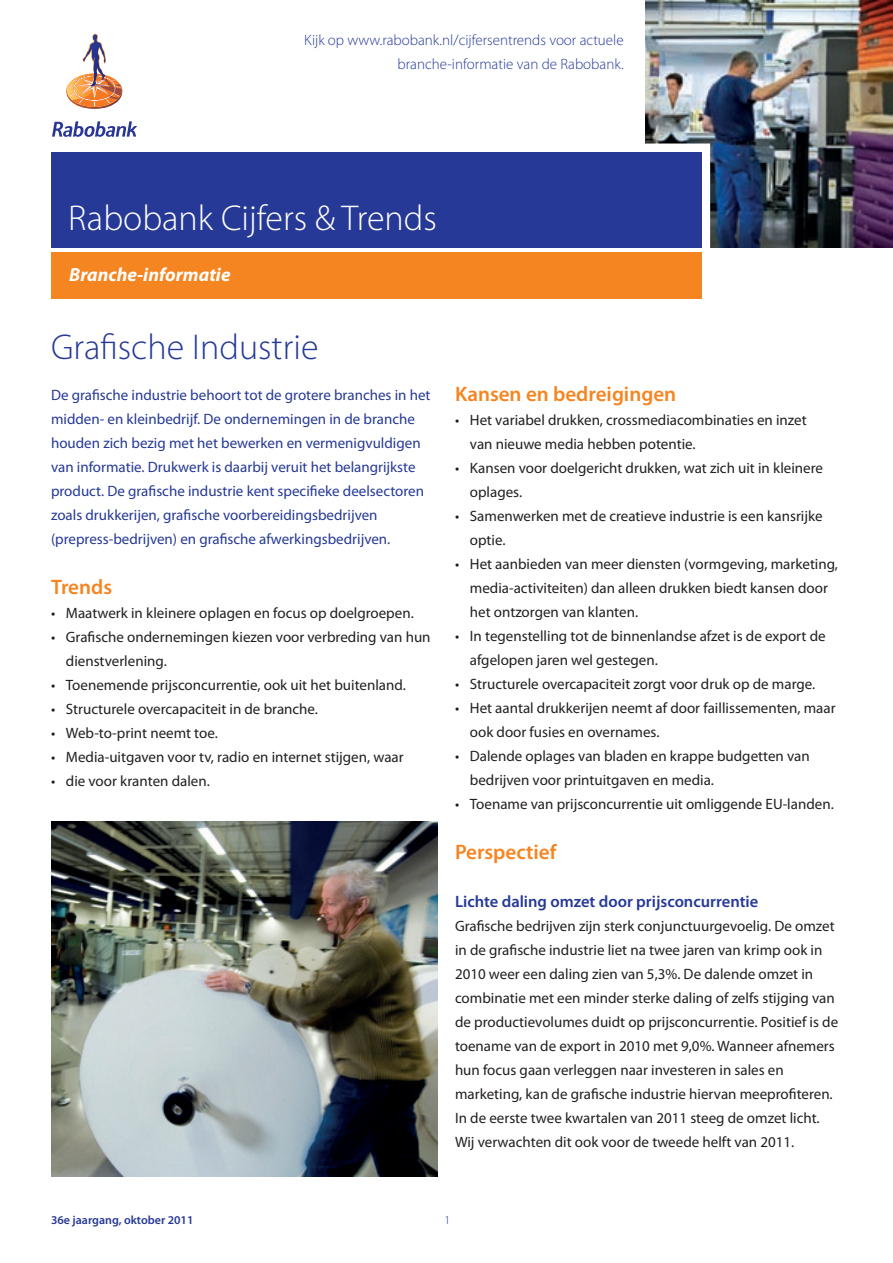
<style>
.page{position:relative;width:893px;height:1263px;background:#fff}
.page>*{position:absolute;margin:0;border:0;box-sizing:border-box;transform-origin:0 0}
.t1{font:300 36px "Myriad Pro";color:#fff}
.t2{font:300 36px "Myriad Pro";color:#263996}
.t3{font:600 21px "Myriad Pro";color:#f58520}
.t4{font:italic 700 19.05px "Myriad Pro";color:#fff}
.t5{font:600 16.5px "Myriad Pro";color:#263996}
.t6{font:15px/24px "Myriad Pro";color:#231f20}
.t7{font:15px/24px "Myriad Pro";color:#263996}
.t8{font:300 15px/24px "Myriad Pro";color:#263996;text-align:right}
.t9{font:600 12px "Myriad Pro";color:#263996}
.t10{font:300 12px "Myriad Pro";color:#263996}
</style>
<div class="page">
<img style="left:646px;top:0;width:247px;height:247px">
<svg style="left:52px;top:121px;width:85px;height:16px"></svg>
<svg style="left:66px;top:34px;width:57px;height:75px"></svg>
<svg style="left:51px;top:139px;width:663px;height:109px"></svg>
<div style="left:51px;top:152px;width:651px;height:95px;background:#263996"></div>
<div style="left:51px;top:252px;width:651px;height:47px;background:#f58520"></div>
<img style="left:51px;top:821px;width:387px;height:356px">
<p class="t8" style="left:304px;top:28px;width:321px">Kijk op www.rabobank.nl/cijfersentrends voor actuele branche-informatie van de Rabobank.</p>
<h1 class="t1" style="left:68px;top:196px;width:370px">Rabobank Cijfers &amp; Trends</h1>
<p class="t4" style="left:69px;top:262px;width:163px">Branche-informatie</p>
<h1 class="t2" style="left:51px;top:325px;width:269px">Grafische Industrie</h1>
<p class="t7" style="left:51px;top:382px;width:381px">De grafische industrie behoort tot de grotere branches in het midden- en kleinbedrijf. De ondernemingen in de branche houden zich bezig met het bewerken en vermenigvuldigen van informatie. Drukwerk is daarbij veruit het belangrijkste product. De grafische industrie kent specifieke deelsectoren zoals drukkerijen, grafische voorbereidingsbedrijven (prepress-bedrijven) en grafische afwerkingsbedrijven.</p>
<h2 class="t3" style="left:51px;top:574px;width:63px">Trends</h2>
<p class="t6" style="left:51px;top:601px;width:364px">• Maatwerk in kleinere oplagen en focus op doelgroepen.</p>
<p class="t6" style="left:66px;top:625px;width:366px;text-indent:-15px">• Grafische ondernemingen kiezen voor verbreding van hun dienstverlening.</p>
<p class="t6" style="left:51px;top:673px;width:356px">• Toenemende prijsconcurrentie, ook uit het buitenland.</p>
<p class="t6" style="left:51px;top:697px;width:269px">• Structurele overcapaciteit in de branche.</p>
<p class="t6" style="left:51px;top:721px;width:168px">• Web-to-print neemt toe.</p>
<p class="t6" style="left:51px;top:745px;width:354px">• Media-uitgaven voor tv, radio en internet stijgen, waar</p>
<p class="t6" style="left:51px;top:769px;width:160px">• die voor kranten dalen.</p>
<h2 class="t3" style="left:455px;top:380px;width:223px">Kansen en bedreigingen</h2>
<p class="t6" style="left:470px;top:408px;width:338px;text-indent:-15px">• Het variabel drukken, crossmediacombinaties en inzet van nieuwe media hebben potentie.</p>
<p class="t6" style="left:470px;top:456px;width:355px;text-indent:-15px">• Kansen voor doelgericht drukken, wat zich uit in kleinere oplages.</p>
<p class="t6" style="left:470px;top:504px;width:354px;text-indent:-15px">• Samenwerken met de creatieve industrie is een kansrijke optie.</p>
<p class="t6" style="left:470px;top:552px;width:370px;text-indent:-15px">• Het aanbieden van meer diensten (vormgeving, marketing, media-activiteiten) dan alleen drukken biedt kansen door het ontzorgen van klanten.</p>
<p class="t6" style="left:470px;top:624px;width:357px;text-indent:-15px">• In tegenstelling tot de binnenlandse afzet is de export de afgelopen jaren wel gestegen.</p>
<p class="t6" style="left:455px;top:672px;width:362px">• Structurele overcapaciteit zorgt voor druk op de marge.</p>
<p class="t6" style="left:470px;top:696px;width:367px;text-indent:-15px">• Het aantal drukkerijen neemt af door faillissementen, maar ook door fusies en overnames.</p>
<p class="t6" style="left:470px;top:744px;width:341px;text-indent:-15px">• Dalende oplages van bladen en krappe budgetten van bedrijven voor printuitgaven en media.</p>
<p class="t6" style="left:455px;top:792px;width:380px">• Toename van prijsconcurrentie uit omliggende EU-landen.</p>
<h2 class="t3" style="left:455px;top:839px;width:103px">Perspectief</h2>
<p class="t5" style="left:455px;top:891px;width:305px">Lichte daling omzet door prijsconcurrentie</p>
<p class="t6" style="left:455px;top:914px;width:385px">Grafische bedrijven zijn sterk conjunctuurgevoelig. De omzet in de grafische industrie liet na twee jaren van krimp ook in 2010 weer een daling zien van 5,3%. De dalende omzet in combinatie met een minder sterke daling of zelfs stijging van de productievolumes duidt op prijsconcurrentie. Positief is de toename van de export in 2010 met 9,0%. Wanneer afnemers hun focus gaan verleggen naar investeren in sales en marketing, kan de grafische industrie hiervan meeprofiteren.<br>In de eerste twee kwartalen van 2011 steeg de omzet licht.<br>Wij verwachten dit ook voor de tweede helft van 2011.</p>
<p class="t9" style="left:51px;top:1212px;width:144px">36e jaargang, oktober 2011</p>
<p class="t10" style="left:445px;top:1213px;width:7px">1</p>
</div>
